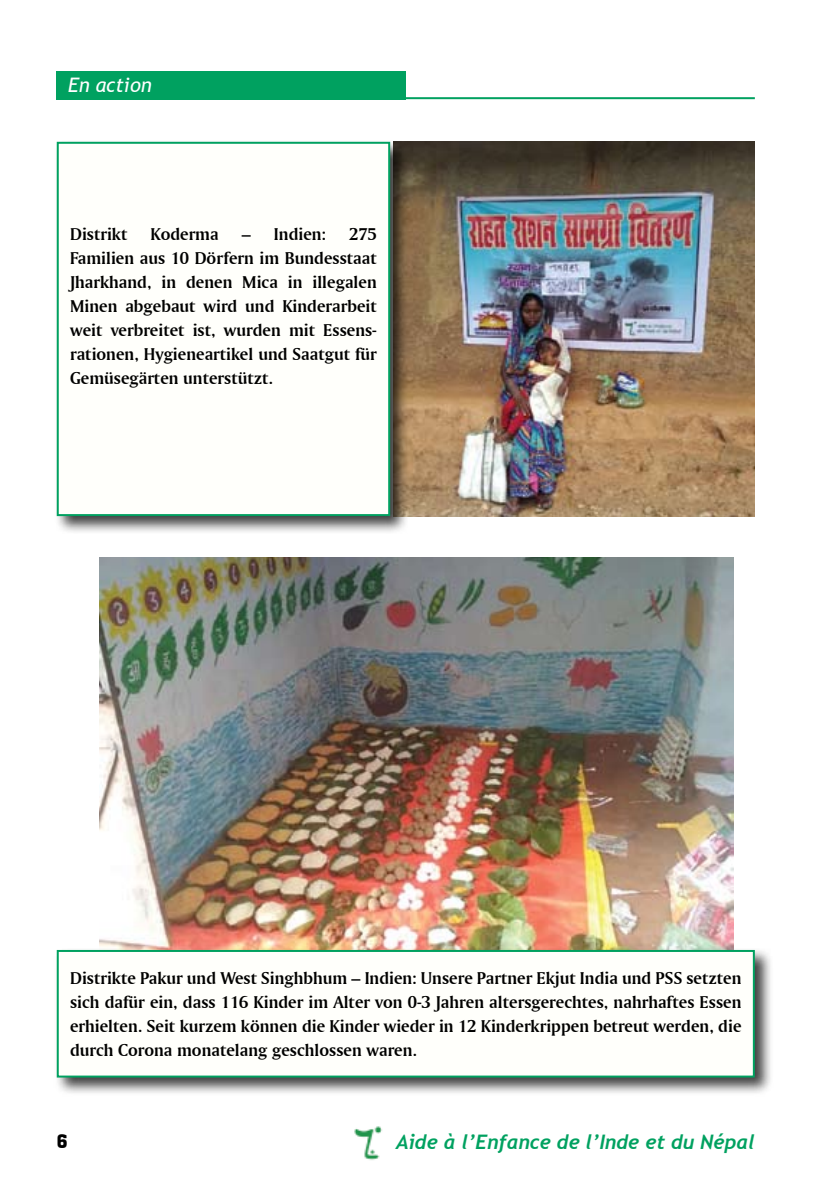
<style>
.page{position:relative;width:840px;height:1191px;background:#fff}
.page>*{position:absolute;margin:0;border:0;box-sizing:border-box;transform-origin:0 0}
.t1{font:italic 700 20px "Trebuchet";color:#00a160}
.t2{font:italic 20px "Trebuchet MS";color:#fff}
.t3{font:18px/24px "Amerigo BT Bold A";color:#000;text-align:justify}
.t4{font:18px "Aachen BT";color:#000}
</style>
<div class="page">
<img style="left:354px;top:1126px;width:28px;height:34px">
<hr style="left:405px;top:97px;width:349px;height:2px;background:#00a160">
<div style="left:57px;top:71px;width:348px;height:28px;background:#00a160"></div>
<img style="left:422px;top:142px;width:332px;height:374px">
<div style="left:54px;top:139px;width:368px;height:420px;background:#000;opacity:.75"></div>
<div style="left:58px;top:143px;width:331px;height:372px;background:#fffffb"></div>
<div style="left:57px;top:142px;width:333px;height:374px;border:2px solid #00a160"></div>
<img style="left:99px;top:557px;width:634px;height:389px">
<div style="left:54px;top:946px;width:731px;height:174px;background:#000;opacity:.75"></div>
<div style="left:58px;top:951px;width:695px;height:125px;background:#fffffb"></div>
<div style="left:57px;top:950px;width:697px;height:127px;border:2px solid #00a160"></div>
<p class="t2" style="left:68px;top:73px;width:85px">En action</p>
<p class="t3" style="left:70px;top:222px;width:59px">Distrikt</p>
<p class="t3" style="left:150px;top:222px;width:70px">Koderma</p>
<p class="t3" style="left:242px;top:222px;width:86px">– Indien:</p>
<p class="t3" style="left:70px;top:222px;width:308px;text-indent:279px">275<br>Familien aus 10 Dörfern im Bundesstaat Jharkhand, in denen Mica in illegalen Minen abgebaut wird und Kinderarbeit weit verbreitet ist, wurden mit Essens&shy;rationen, Hygieneartikel und Saatgut für Gemüsegärten unterstützt.</p>
<p class="t3" style="left:70px;top:966px;width:672px">Distrikte Pakur und West Singhbhum – Indien: Unsere Partner Ekjut India und PSS setzten sich dafür ein, dass 116 Kinder im Alter von 0-3 Jahren altersgerechtes, nahrhaftes Essen erhielten. Seit kurzem können die Kinder wieder in 12 Kinderkrippen betreut werden, die durch Corona monatelang geschlossen waren.</p>
<p class="t4" style="left:57px;top:1130px;width:12px">6</p>
<p class="t1" style="left:396px;top:1129px;width:360px">Aide à l’Enfance de l’Inde et du Népal</p>
</div>
